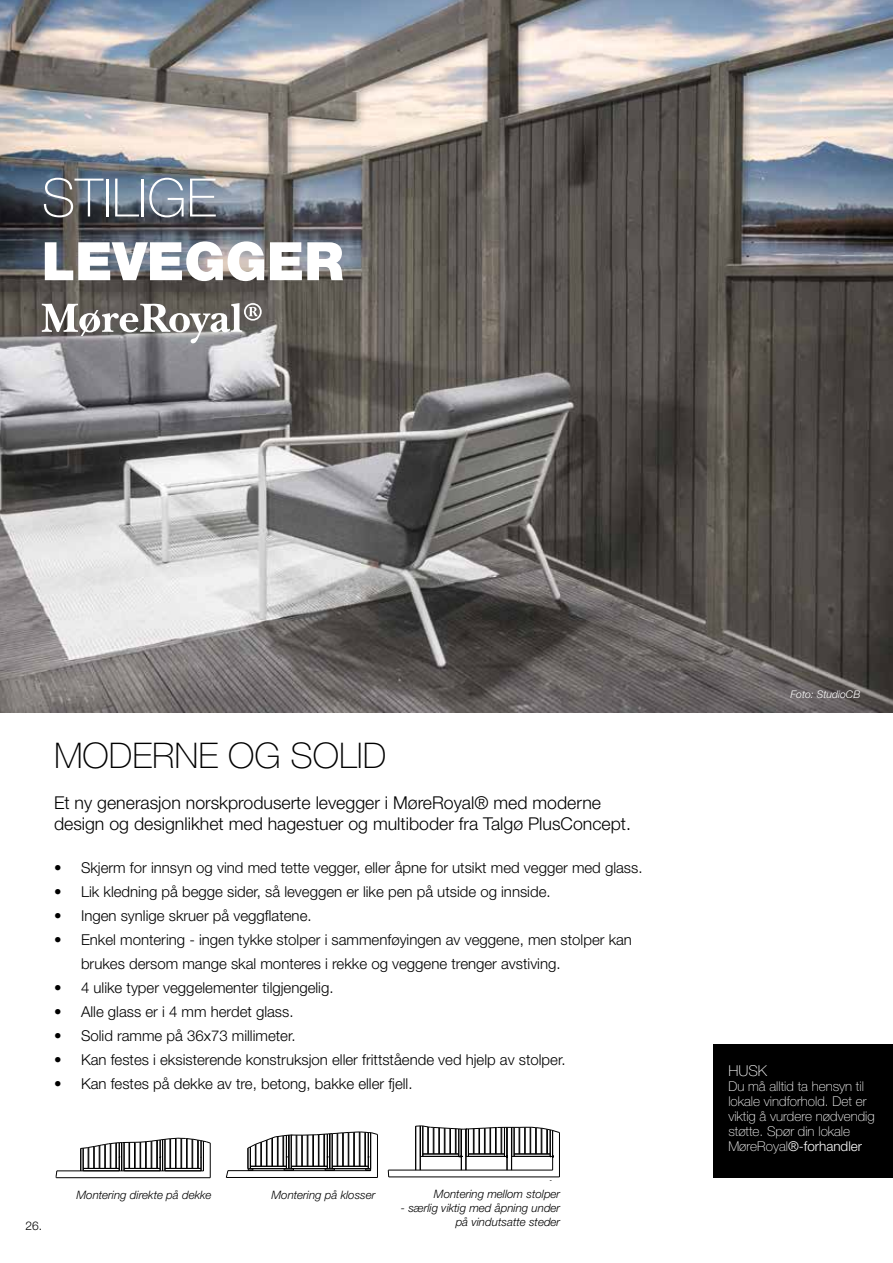
<style>
.page{position:relative;width:893px;height:1263px;background:#fff}
.page>*{position:absolute;margin:0;border:0;box-sizing:border-box;transform-origin:0 0}
.t1{font:900 53.1px "Helvetica Neue LT Std";color:#fff}
.t2{font:100 53.1px "Helvetica Neue LT Std";color:#fff}
.t3{font:100 35.4px "Helvetica Neue LT Std";color:#000}
.t4{font:300 17.7px/21.3px "Helvetica Neue LT Std";color:#000}
.t5{font:300 15px/24px "Helvetica Neue LT Std";color:#000}
.t6{font:100 15px "Helvetica Neue LT Std";color:#fff}
.t7{font:100 13.5px/15px "Helvetica Neue LT Std";color:#fff}
.t8{font:300 12px "Helvetica Neue LT Std";color:#000}
.t9{font:italic 300 11.55px/13.8px "Helvetica Neue LT Std";color:#000;text-align:right}
.t10{font:italic 300 10.5px "Helvetica Neue LT Std";color:#fff}
.s1{font-weight:300}
</style>
<div class="page">
<img style="left:0;top:0;width:893px;height:713px">
<div style="left:713px;top:1044px;width:180px;height:134px;background:#000"></div>
<hr style="left:56px;top:1177px;width:154px;height:1px;background:#000">
<hr style="left:57px;top:1170px;width:146px;height:1px;background:#000">
<hr style="left:210px;top:1143px;width:1px;height:35px;background:#000">
<svg style="left:80px;top:1138px;width:131px;height:33px"></svg>
<svg style="left:226px;top:1170px;width:3px;height:7px"></svg>
<hr style="left:226px;top:1177px;width:151px;height:1px;background:#000">
<hr style="left:228px;top:1170px;width:143px;height:1px;background:#000">
<hr style="left:377px;top:1134px;width:1px;height:43px;background:#000">
<svg style="left:247px;top:1132px;width:131px;height:39px"></svg>
<hr style="left:465px;top:1129px;width:1px;height:41px;background:#000">
<hr style="left:415px;top:1126px;width:1px;height:44px;background:#000">
<hr style="left:420px;top:1126px;width:1px;height:44px;background:#000">
<hr style="left:389px;top:1177px;width:170px;height:1px;background:#000">
<hr style="left:388px;top:1170px;width:165px;height:1px;background:#000">
<hr style="left:461px;top:1129px;width:1px;height:41px;background:#000">
<hr style="left:466px;top:1129px;width:1px;height:41px;background:#000">
<hr style="left:507px;top:1127px;width:1px;height:43px;background:#000">
<hr style="left:511px;top:1127px;width:1px;height:43px;background:#000">
<hr style="left:552px;top:1130px;width:1px;height:40px;background:#000">
<hr style="left:559px;top:1132px;width:1px;height:45px;background:#000">
<svg style="left:416px;top:1125px;width:144px;height:32px"></svg>
<svg style="left:42px;top:303px;width:220px;height:40px"></svg>
<h1 class="t2" style="left:42px;top:167px;width:176px">STILIGE</h1>
<h1 class="t1" style="left:42px;top:230px;width:303px">LEVEGGER</h1>
<h2 class="t3" style="left:54px;top:735px;width:334px">MODERNE OG SOLID</h2>
<p class="t4" style="left:54px;top:791px;width:579px">Et ny generasjon norskproduserte levegger i MøreRoyal® med moderne design og designlikhet med hagestuer og multiboder fra Talgø PlusConcept.</p>
<p class="t5" style="left:54px;top:855px;width:590px">• Skjerm for innsyn og vind med tette vegger, eller åpne for utsikt med vegger med glass.</p>
<p class="t5" style="left:54px;top:879px;width:498px">• Lik kledning på begge sider, så leveggen er like pen på utside og innside.</p>
<p class="t5" style="left:54px;top:903px;width:259px">• Ingen synlige skruer på veggflatene.</p>
<p class="t5" style="left:81px;top:927px;width:552px;text-indent:-27px">• Enkel montering - ingen tykke stolper i sammenføyingen av veggene, men stolper kan brukes dersom mange skal monteres i rekke og veggene trenger avstiving.</p>
<p class="t5" style="left:54px;top:975px;width:281px">• 4 ulike typer veggelementer tilgjengelig.</p>
<p class="t5" style="left:54px;top:999px;width:241px">• Alle glass er i 4 mm herdet glass.</p>
<p class="t5" style="left:54px;top:1023px;width:243px">• Solid ramme på 36x73 millimeter.</p>
<p class="t5" style="left:54px;top:1047px;width:513px">• Kan festes i eksisterende konstruksjon eller frittstående ved hjelp av stolper.</p>
<p class="t5" style="left:54px;top:1071px;width:360px">• Kan festes på dekke av tre, betong, bakke eller fjell.</p>
<p class="t8" style="left:26px;top:1218px;width:18px">26.</p>
<p class="t9" style="left:76px;top:1187px;width:137px">Montering direkte på dekke</p>
<p class="t9" style="left:271px;top:1188px;width:105px">Montering på klosser</p>
<p class="t9" style="left:434px;top:1187px;width:128px">Montering mellom stolper</p>
<p class="t9" style="left:401px;top:1200px;width:161px">- særlig viktig med åpning under på vindutsatte steder</p>
<p class="t10" style="left:790px;top:688px;width:71px">Foto: StudioCB</p>
<p class="t6" style="left:728px;top:1062px;width:40px">HUSK</p>
<p class="t7" style="left:728px;top:1079px;width:148px">Du må alltid ta hensyn til lokale vindforhold. Det er viktig å vurdere nødvendig støtte. Spør din lokale<br>MøreRoyal<span class="s1">®-forhandler</span></p>
</div>
